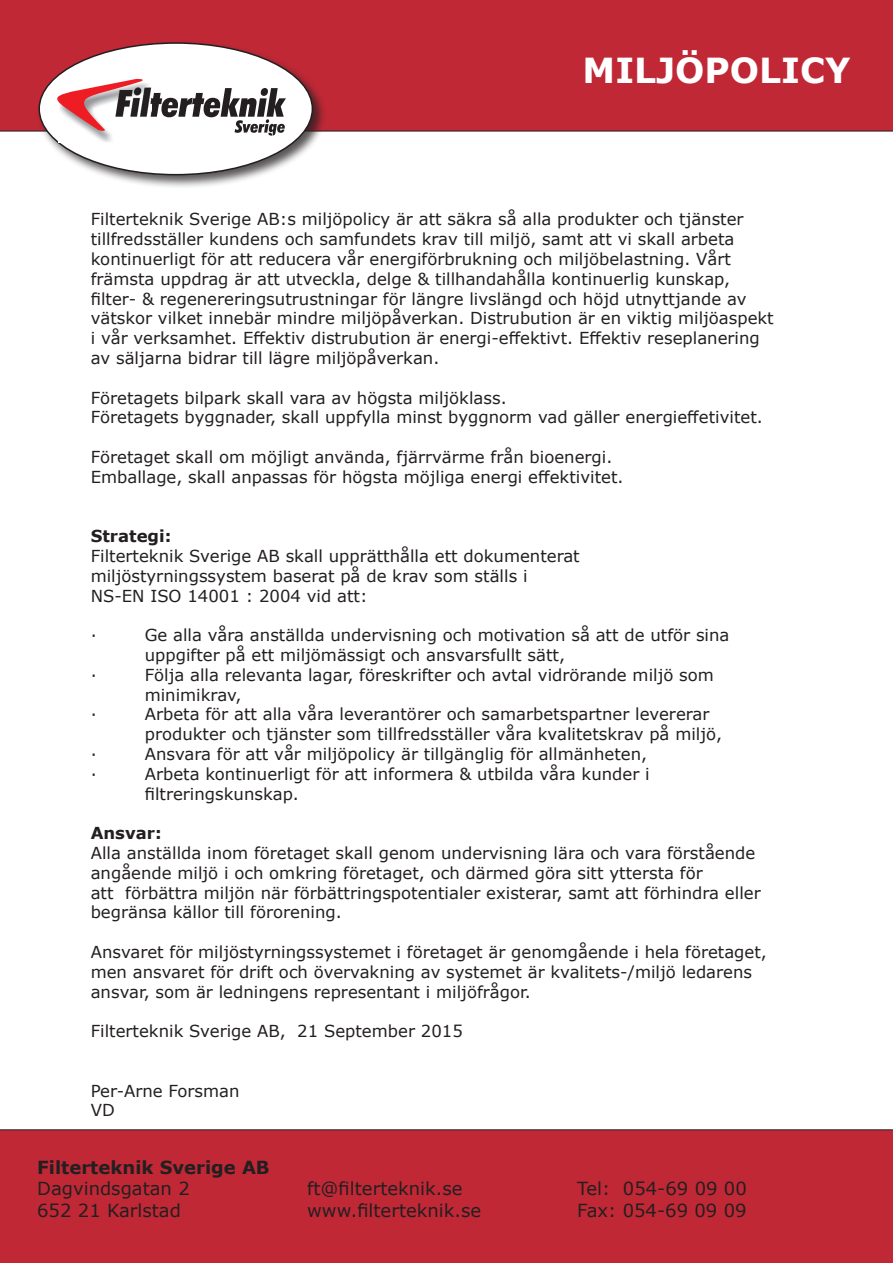
<style>
.page{position:relative;width:893px;height:1263px;background:#fff}
.page>*{position:absolute;margin:0;border:0;box-sizing:border-box;transform-origin:0 0}
.t1{font:700 34.5px "Verdana";color:#fff}
.t2{font:18px "Verdana";color:#231f20}
.t3{font:700 18px "Verdana";color:#231f20}
.t4{font:16.5px/19.8px "Verdana";color:#231f20}
.t5{font:700 16.5px "Verdana";color:#231f20}
</style>
<div class="page">
<div style="left:0;top:0;width:893px;height:131px;background:#c02836"></div>
<div style="left:37px;top:40px;width:290px;height:150px;background:#231f20;opacity:.75"></div>
<div style="left:39px;top:43px;width:273px;height:132px;background:#fff;border-radius:50%"></div>
<img style="left:95px;top:136px;width:17px;height:6px">
<svg style="left:54px;top:78px;width:232px;height:58px"></svg>
<div style="left:0;top:1129px;width:893px;height:134px;background:#c02836"></div>
<p class="t1" style="left:583px;top:46px;width:269px">MILJÖPOLICY</p>
<p class="t4" style="left:91px;top:209px;width:685px">Filterteknik Sverige AB:s miljöpolicy är att säkra så alla produkter och tjänster tillfredsställer kundens och samfundets krav till miljö, samt att vi skall arbeta kontinuerligt för att reducera vår energiförbrukning och miljöbelastning. Vårt främsta uppdrag är att utveckla, delge &amp; tillhandahålla kontinuerlig kunskap, filter- &amp; regenereringsutrustningar för längre livslängd och höjd utnyttjande av vätskor vilket innebär mindre miljöpåverkan. Distrubution är en viktig miljöaspekt i vår verksamhet. Effektiv distrubution är energi-effektivt. Effektiv reseplanering av säljarna bidrar till lägre miljöpåverkan.</p>
<p class="t4" style="left:91px;top:387px;width:417px">Företagets bilpark skall vara av högsta miljöklass.</p>
<p class="t4" style="left:91px;top:407px;width:674px">Företagets byggnader, skall uppfylla minst byggnorm vad gäller energieffetivitet.</p>
<p class="t4" style="left:91px;top:447px;width:523px">Företaget skall om möjligt använda, fjärrvärme från bioenergi.</p>
<p class="t4" style="left:91px;top:467px;width:534px">Emballage, skall anpassas för högsta möjliga energi effektivitet.</p>
<p class="t5" style="left:91px;top:524px;width:82px">Strategi:</p>
<p class="t4" style="left:91px;top:546px;width:491px">Filterteknik Sverige AB skall upprätthålla ett dokumenterat miljöstyrningssystem baserat på de krav som ställs i</p>
<p class="t4" style="left:91px;top:585px;width:278px">NS-EN ISO 14001 : 2004 vid att:</p>
<p class="t4" style="left:91px;top:625px;width:8px">·</p>
<p class="t4" style="left:145px;top:625px;width:586px">Ge alla våra anställda undervisning och motivation så att de utför sina uppgifter på ett miljömässigt och ansvarsfullt sätt,</p>
<p class="t4" style="left:91px;top:665px;width:8px">·</p>
<p class="t4" style="left:145px;top:665px;width:571px">Följa alla relevanta lagar, föreskrifter och avtal vidrörande miljö som minimikrav,</p>
<p class="t4" style="left:91px;top:704px;width:8px">·</p>
<p class="t4" style="left:145px;top:704px;width:579px">Arbeta för att alla våra leverantörer och samarbetspartner levererar produkter och tjänster som tillfredsställer våra kvalitetskrav på miljö,</p>
<p class="t4" style="left:91px;top:744px;width:8px">·</p>
<p class="t4" style="left:145px;top:744px;width:504px">Ansvara för att vår miljöpolicy är tillgänglig för allmänheten,</p>
<p class="t4" style="left:91px;top:764px;width:8px">·</p>
<p class="t4" style="left:145px;top:764px;width:507px">Arbeta kontinuerligt för att informera &amp; utbilda våra kunder i filtreringskunskap.</p>
<p class="t5" style="left:91px;top:821px;width:72px">Ansvar:</p>
<p class="t4" style="left:91px;top:843px;width:666px">Alla anställda inom företaget skall genom undervisning lära och vara förstående angående miljö i och omkring företaget, och därmed göra sitt yttersta för</p>
<p class="t4" style="left:91px;top:882px;width:671px">att förbättra miljön när förbättringspotentialer existerar, samt att förhindra eller begränsa källor till förorening.</p>
<p class="t4" style="left:91px;top:942px;width:678px">Ansvaret för miljöstyrningssystemet i företaget är genomgående i hela företaget, men ansvaret för drift och övervakning av systemet är kvalitets-/miljö ledarens ansvar, som är ledningens representant i miljöfrågor.</p>
<p class="t4" style="left:91px;top:1021px;width:374px">Filterteknik Sverige AB, 21 September 2015</p>
<p class="t4" style="left:91px;top:1080px;width:150px">Per-Arne Forsman</p>
<p class="t4" style="left:91px;top:1100px;width:26px">VD</p>
<p class="t3" style="left:37px;top:1154px;width:234px">Filterteknik Sverige AB</p>
<p class="t2" style="left:37px;top:1176px;width:154px">Dagvindsgatan 2</p>
<p class="t2" style="left:307px;top:1176px;width:157px">ft@filterteknik.se</p>
<p class="t2" style="left:577px;top:1176px;width:171px">Tel: 054-69 09 00</p>
<p class="t2" style="left:37px;top:1198px;width:145px">652 21 Karlstad</p>
<p class="t2" style="left:307px;top:1198px;width:175px">www.filterteknik.se</p>
<p class="t2" style="left:577px;top:1198px;width:171px">Fax: 054-69 09 09</p>
</div>
